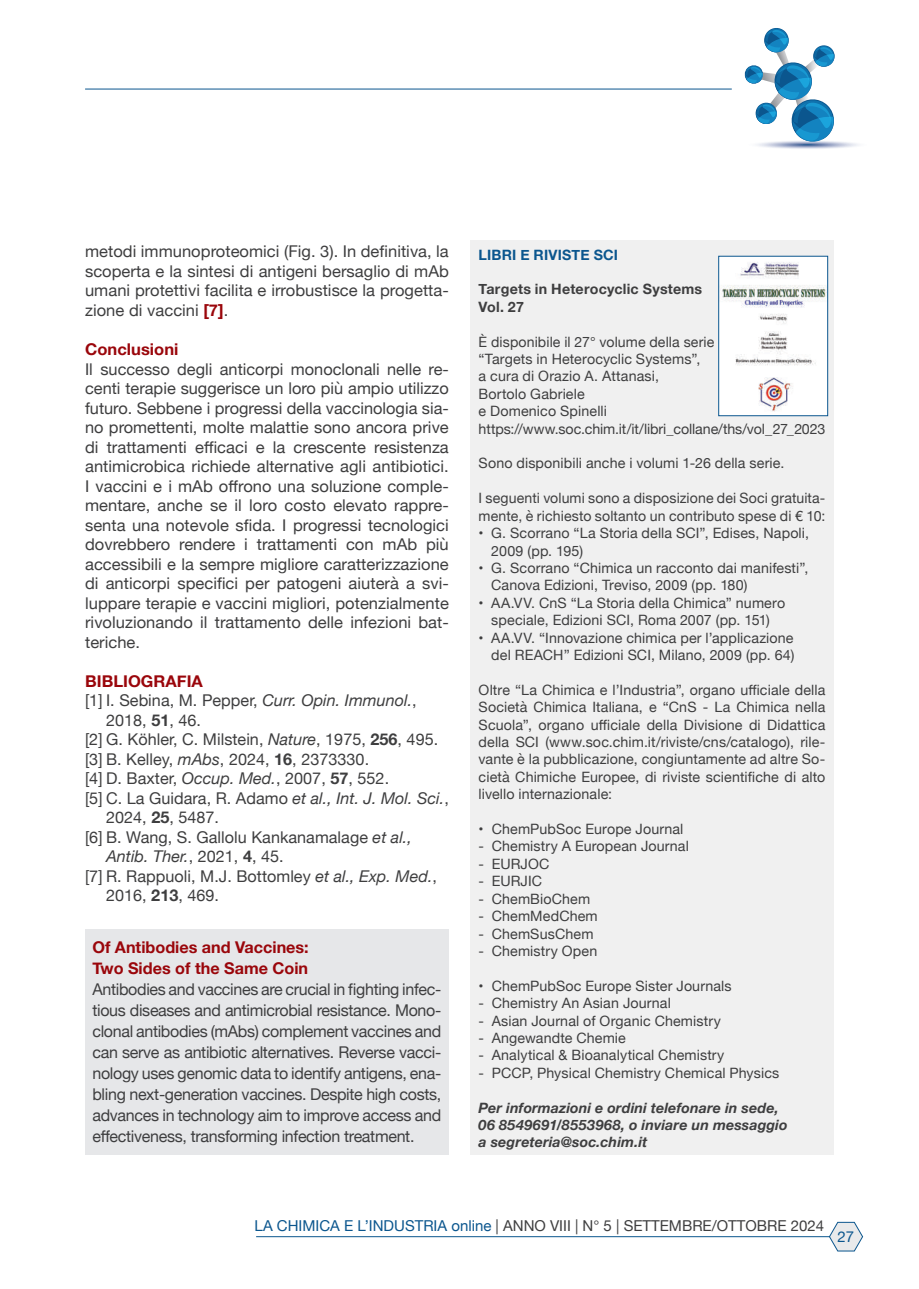
<style>
.page{position:relative;width:919px;height:1289px;background:#fff}
.page>*{position:absolute;margin:0;border:0;box-sizing:border-box;transform-origin:0 0}
.t1{font:16.2px/19.5px "Helvetica Neue";color:#3e3e3f;text-align:justify}
.t2{font:700 16.2px/21px "Helvetica Neue";color:#9a060b}
.t3{font:italic 16.2px "Helvetica Neue";color:#3e3e3f}
.t4{font:15px "Helvetica Neue";color:#3e3e3f}
.t5{font:15px "Helvetica Neue";color:#0b568e}
.t6{font:14.25px/17.4px "Helvetica Neue";letter-spacing:.01em;color:#3e3e3f}
.t7{font:italic 700 14.25px/17.4px "Helvetica Neue";letter-spacing:.01em;color:#3e3e3f}
.t8{font:700 14.25px/17.4px "Helvetica Neue";letter-spacing:.015em;color:#3e3e3f}
.t9{font:700 14.25px "Helvetica Neue";letter-spacing:.01em;color:#0b568e}
.s1{font-weight:700;color:#9a060b}
.s2{font-style:italic}
.s3{font-weight:700}
.s4{font-style:normal}
.s5{font-weight:700;font-style:normal}
.s6{color:#0b568e}
</style>
<div class="page">
<hr style="left:85px;top:89px;width:646px;height:1px;background:#0b568e">
<svg style="left:744px;top:28px;width:114px;height:121px"></svg>
<hr style="left:256px;top:1236px;width:574px;height:1px;background:#0b568e">
<svg style="left:829px;top:1222px;width:33px;height:29px"></svg>
<div style="left:85px;top:929px;width:364px;height:225px;background:#e6e7e9"></div>
<div style="left:470px;top:240px;width:363px;height:914px;background:#f0f0f0"></div>
<img style="left:720px;top:258px;width:105px;height:156px">
<div style="left:718px;top:256px;width:109px;height:160px;border:1px solid #0b568e"></div>
<p class="t1" style="left:85px;top:243px;width:365px">metodi immunoproteomici (Fig. 3). In definitiva, la scoperta e la sintesi di antigeni bersaglio di mAb umani protettivi facilita e irrobustisce la progetta&shy;zione di vaccini <span class="s1">[7]</span>.</p>
<p class="t2" style="left:85px;top:339px;width:95px">Conclusioni</p>
<p class="t1" style="left:85px;top:360px;width:365px">Il successo degli anticorpi monoclonali nelle re&shy;centi terapie suggerisce un loro più ampio utilizzo futuro. Sebbene i progressi della vaccinologia sia&shy;no promettenti, molte malattie sono ancora prive di trattamenti efficaci e la crescente resistenza antimicrobica richiede alternative agli antibiotici.<br>I vaccini e i mAb offrono una soluzione comple&shy;mentare, anche se il loro costo elevato rappre&shy;senta una notevole sfida. I progressi tecnologici dovrebbero rendere i trattamenti con mAb più accessibili e la sempre migliore caratterizzazione di anticorpi specifici per patogeni aiuterà a svi&shy;luppare terapie e vaccini migliori, potenzialmente rivoluzionando il trattamento delle infezioni bat&shy;teriche.</p>
<p class="t2" style="left:85px;top:670px;width:119px">BIBLIOGRAFIA</p>
<p class="t1" style="left:85px;top:691px;width:333px">[1] I. Sebina, M. Pepper, <span class="s2">Curr. Opin. Immunol.</span>,</p>
<p class="t1" style="left:106px;top:711px;width:96px">2018, <span class="s3">51</span>, 46.</p>
<p class="t1" style="left:85px;top:730px;width:354px">[2] G. Köhler, C. Milstein, <span class="s2">Nature</span>, 1975, <span class="s3">256</span>, 495.</p>
<p class="t1" style="left:85px;top:750px;width:285px">[3] B. Kelley, <span class="s2">mAbs</span>, 2024, <span class="s3">16</span>, 2373330.</p>
<p class="t1" style="left:85px;top:769px;width:305px">[4] D. Baxter, <span class="s2">Occup. Med.</span>, 2007, <span class="s3">57</span>, 552.</p>
<p class="t1" style="left:85px;top:789px;width:365px">[5] C. La Guidara, R. Adamo <span class="s2">et al., Int. J. Mol. Sci.</span>,</p>
<p class="t1" style="left:106px;top:808px;width:114px">2024, <span class="s3">25</span>, 5487.</p>
<p class="t1" style="left:85px;top:828px;width:328px">[6] B. Wang, S. Gallolu Kankanamalage <span class="s2">et al.,</span></p>
<p class="t3" style="left:106px;top:844px;width:179px">Antib. Ther.<span class="s4">, 2021,</span> <span class="s5">4</span><span class="s4">, 45.</span></p>
<p class="t1" style="left:85px;top:867px;width:353px">[7] R. Rappuoli, M.J. Bottomley <span class="s2">et al., Exp. Med.</span>,</p>
<p class="t1" style="left:106px;top:886px;width:114px">2016, <span class="s3">213</span>, 469.</p>
<p class="t2" style="left:92px;top:937px;width:218px">Of Antibodies and Vaccines:<br>Two Sides of the Same Coin</p>
<p class="t1" style="left:92px;top:979px;width:350px;line-height:21px">Antibodies and vaccines are crucial in fighting infec&shy;tious diseases and antimicrobial resistance. Mono&shy;clonal antibodies (mAbs) complement vaccines and can serve as antibiotic alternatives. Reverse vacci&shy;nology uses genomic data to identify antigens, ena&shy;bling next-generation vaccines. Despite high costs, advances in technology aim to improve access and effectiveness, transforming infection treatment.</p>
<p class="t9" style="left:478px;top:243px;width:141px">LIBRI E RIVISTE SCI</p>
<p class="t8" style="left:478px;top:281px;width:225px">Targets in Heterocyclic Systems<br>Vol. 27</p>
<p class="t6" style="left:478px;top:333px;width:348px">È disponibile il 27° volume della serie<br>“Targets in Heterocyclic Systems”,<br>a cura di Orazio A. Attanasi,<br>Bortolo Gabriele<br>e Domenico Spinelli https://www.soc.chim.it/it/libri_collane/ths/vol_27_2023</p>
<p class="t6" style="left:478px;top:455px;width:307px">Sono disponibili anche i volumi 1-26 della serie.</p>
<p class="t6" style="left:478px;top:490px;width:348px">I seguenti volumi sono a disposizione dei Soci gratuita&shy;mente, è richiesto soltanto un contributo spese di € 10:</p>
<p class="t6" style="left:491px;top:525px;width:319px;text-indent:-13px">• G. Scorrano “La Storia della SCI”, Edises, Napoli,<br>2009 (pp. 195)</p>
<p class="t6" style="left:491px;top:560px;width:319px;text-indent:-13px">• G. Scorrano “Chimica un racconto dai manifesti”,<br>Canova Edizioni, Treviso, 2009 (pp. 180)</p>
<p class="t6" style="left:478px;top:594px;width:308px;text-align:center">• AA.VV. CnS “La Storia della Chimica” numero speciale, Edizioni SCI, Roma 2007 (pp. 151)</p>
<p class="t6" style="left:478px;top:629px;width:317px;text-align:right">• AA.VV. “Innovazione chimica per l’applicazione del REACH” Edizioni SCI, Milano, 2009 (pp. 64)</p>
<p class="t6" style="left:478px;top:681px;width:348px;text-align:justify">Oltre “La Chimica e l’Industria”, organo ufficiale della Società Chimica Italiana, e “CnS - La Chimica nella Scuola”, organo ufficiale della Divisione di Didattica della SCI (www.soc.chim.it/riviste/cns/catalogo), rile&shy;vante è la pubblicazione, congiuntamente ad altre So&shy;cietà Chimiche Europee, di riviste scientifiche di alto livello internazionale:</p>
<p class="t6" style="left:478px;top:821px;width:206px">• ChemPubSoc Europe Journal</p>
<p class="t6" style="left:478px;top:838px;width:212px">- Chemistry A European Journal</p>
<p class="t6" style="left:478px;top:855px;width:72px">- EURJOC</p>
<p class="t6" style="left:478px;top:873px;width:65px">- EURJIC</p>
<p class="t6" style="left:478px;top:890px;width:113px">- ChemBioChem</p>
<p class="t6" style="left:478px;top:908px;width:121px">- ChemMedChem</p>
<p class="t6" style="left:478px;top:925px;width:116px">- ChemSusChem</p>
<p class="t6" style="left:478px;top:942px;width:120px">- Chemistry Open</p>
<p class="t6" style="left:478px;top:977px;width:254px">• ChemPubSoc Europe Sister Journals</p>
<p class="t6" style="left:478px;top:995px;width:194px">- Chemistry An Asian Journal</p>
<p class="t6" style="left:478px;top:1012px;width:244px">- Asian Journal of Organic Chemistry</p>
<p class="t6" style="left:478px;top:1029px;width:149px">- Angewandte Chemie</p>
<p class="t6" style="left:478px;top:1047px;width:247px">- Analytical &amp; Bioanalytical Chemistry</p>
<p class="t6" style="left:478px;top:1064px;width:302px">- PCCP, Physical Chemistry Chemical Physics</p>
<p class="t7" style="left:478px;top:1099px;width:310px">Per informazioni e ordini telefonare in sede,<br>06 8549691/8553968, o inviare un messaggio a segreteria@soc.chim.it</p>
<p class="t4" style="left:255px;top:1214px;width:571px"><span class="s6">LA CHIMICA E L’INDUSTRIA online</span> | ANNO VIII | N° 5 | SETTEMBRE/OTTOBRE 2024</p>
<p class="t5" style="left:837px;top:1225px;width:18px">27</p>
</div>
